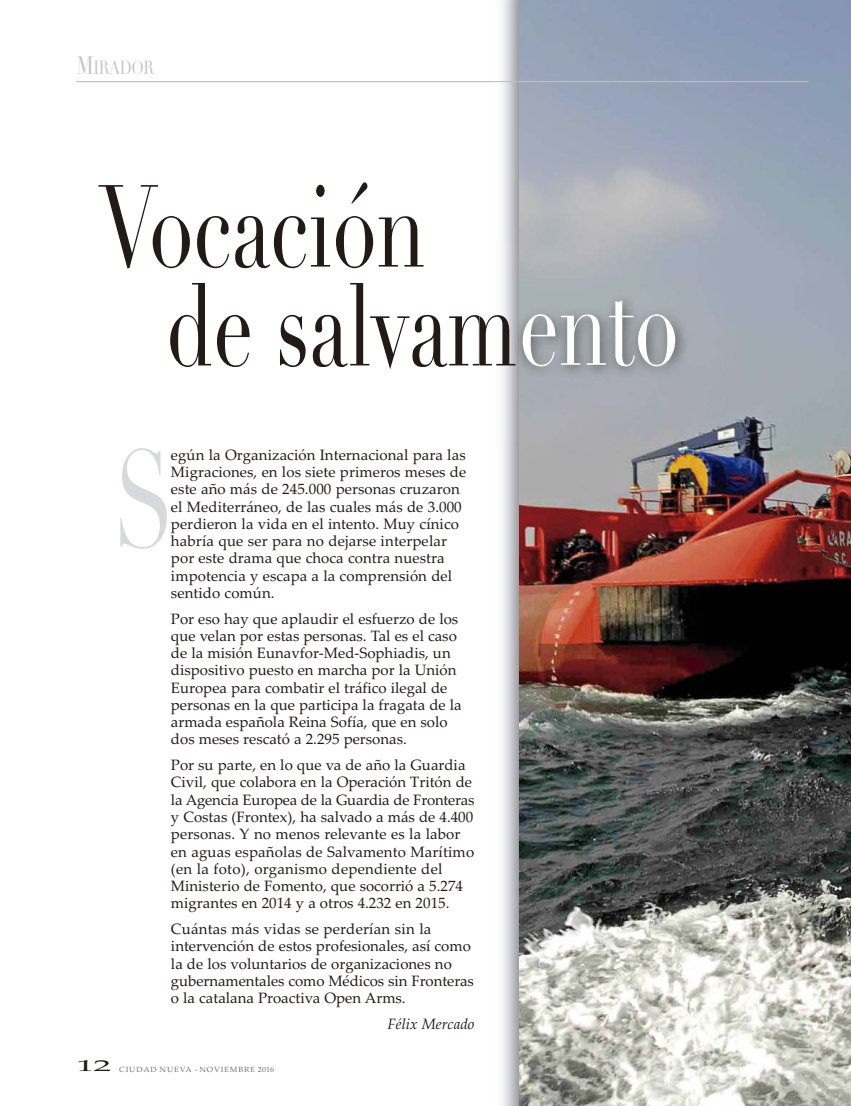
<style>
.page{position:relative;width:851px;height:1106px;background:#fff}
.page>*{position:absolute;margin:0;border:0;box-sizing:border-box;transform-origin:0 0}
.t1{font:134.85px "Didot";color:#d8d9dd;scale:.68 1}
.t2{font:114.45px/98.9px "Didot";color:#221a17;scale:.7 1}
.t3{font:18.75px "Didot";letter-spacing:-.035em;color:#c2c3c9;scale:.8 1}
.t4{font:15px/17.2px "Palatino Linotype";color:#221a17}
.t5{font:italic 15px "Palatino Linotype";color:#221a17}
.t6{font:7.5px "Palatino Linotype";letter-spacing:.095em;color:#727176;scale:1.08 1}
.s1{font-size:24.9px}
.s2{color:#fff}
</style>
<div class="page">
<img style="left:519px;top:0;width:331px;height:1106px">
<img style="left:479px;top:244px;width:275px;height:196px">
<img style="left:479px;top:315px;width:36px;height:50px">
<hr style="left:77px;top:81px;width:731px;height:1px;background:#c2c3c9">
<p class="t3" style="left:77px;top:56px;width:98px"><span class="s1">M</span>IRADOR</p>
<h2 class="t2" style="left:166px;top:180px;width:734px;text-indent:-67px">Vocación<br>de salvam<span class="s2">ento</span></h2>
<h1 class="t1" style="left:113px;top:419px;width:91px">S</h1>
<p class="t4" style="left:171px;top:446px;width:297px">egún la Organización Internacional para las Migraciones, en los siete primeros meses de este año más de 245.000 personas cruzaron el Mediterráneo, de las cuales más de 3.000 perdieron la vida en el intento. Muy cínico habría que ser para no dejarse interpelar por este drama que choca contra nuestra impotencia y escapa a la comprensión del sentido común.</p>
<p class="t4" style="left:171px;top:610px;width:292px">Por eso hay que aplaudir el esfuerzo de los que velan por estas personas. Tal es el caso de la misión Eunavfor-Med-Sophiadis, un dispositivo puesto en marcha por la Unión Europea para combatir el tráfico ilegal de personas en la que participa la fragata de la armada española Reina Sofía, que en solo dos meses rescató a 2.295 personas.</p>
<p class="t4" style="left:171px;top:756px;width:305px">Por su parte, en lo que va de año la Guardia Civil, que colabora en la Operación Tritón de la Agencia Europea de la Guardia de Fronteras y Costas (Frontex), ha salvado a más de 4.400 personas. Y no menos relevante es la labor en aguas españolas de Salvamento Marítimo (en la foto), organismo dependiente del Ministerio de Fomento, que socorrió a 5.274 migrantes en 2014 y a otros 4.232 en 2015.</p>
<p class="t4" style="left:171px;top:920px;width:304px">Cuántas más vidas se perderían sin la intervención de estos profesionales, así como la de los voluntarios de organizaciones no gubernamentales como Médicos sin Fronteras o la catalana Proactiva Open Arms.</p>
<p class="t5" style="left:387px;top:1014px;width:88px">Félix Mercado</p>
<p class="t6" style="left:77px;top:1065px;width:184px"><sup>12</sup> CIUDAD NUEVA - NOVIEMBRE 2016</p>
</div>
